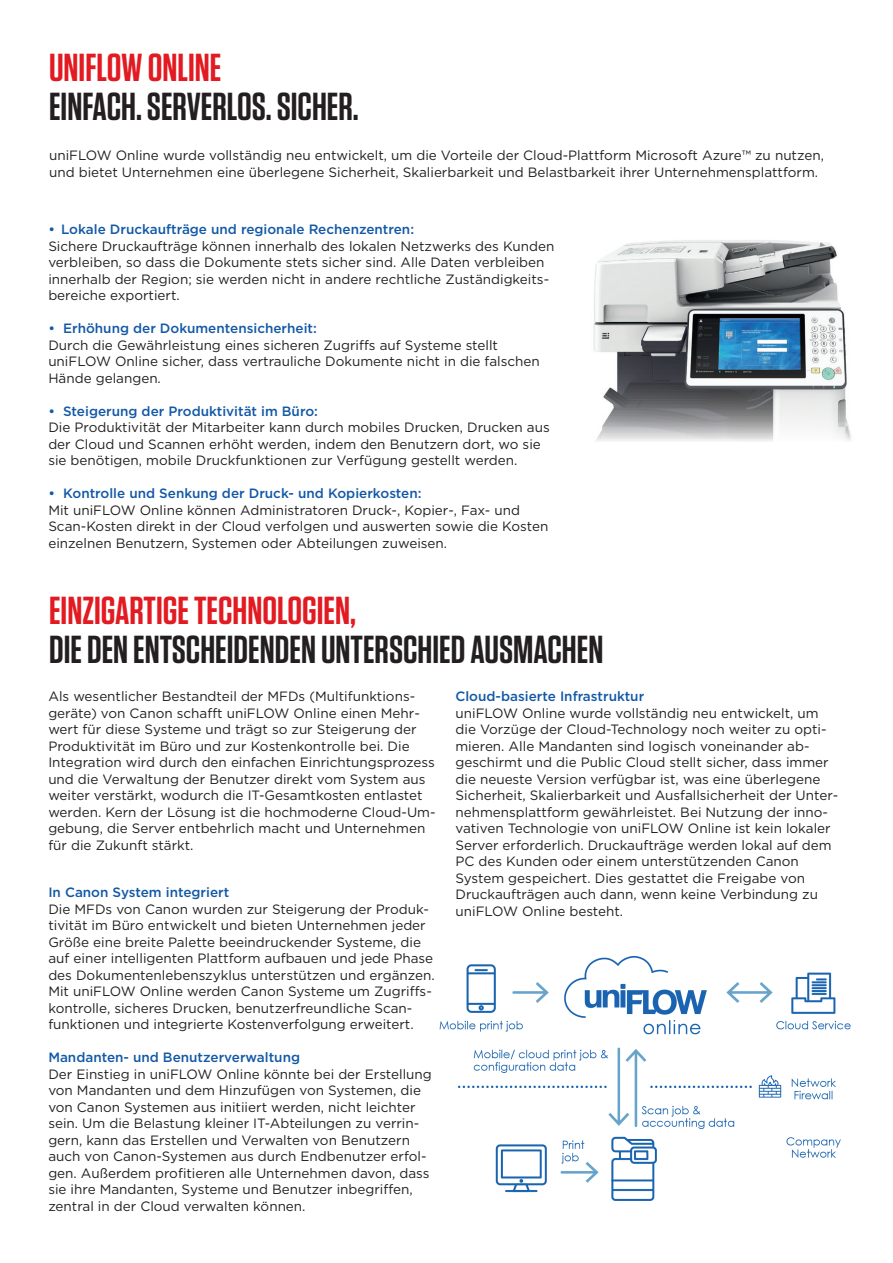
<style>
.page{position:relative;width:893px;height:1263px;background:#fff}
.page>*{position:absolute;margin:0;border:0;box-sizing:border-box;transform-origin:0 0}
.t1{font:600 39px "Tungsten";color:#231f20}
.t2{font:600 39px "Tungsten";color:#e21a21}
.t3{font:13.5px/16.5px "Gotham";color:#231f20}
.t4{font:500 13.5px "Gotham";color:#1359a7}
</style>
<div class="page">
<img style="left:593px;top:240px;width:258px;height:201px">
<img style="left:440px;top:957px;width:411px;height:244px">
<h1 class="t2" style="left:49px;top:47px;width:174px">UNIFLOW ONLINE</h1>
<h1 class="t1" style="left:49px;top:86px;width:311px">EINFACH. SERVERLOS. SICHER.</h1>
<p class="t3" style="left:49px;top:147px;width:776px">uniFLOW Online wurde vollständig neu entwickelt, um die Vorteile der Cloud-Plattform Microsoft Azure™ zu nutzen, und bietet Unternehmen eine überlegene Sicherheit, Skalierbarkeit und Belastbarkeit ihrer Unternehmensplattform.</p>
<p class="t4" style="left:48px;top:221px;width:367px">• Lokale Druckaufträge und regionale Rechenzentren:</p>
<p class="t3" style="left:48px;top:238px;width:507px">Sichere Druckaufträge können innerhalb des lokalen Netzwerks des Kunden verbleiben, so dass die Dokumente stets sicher sind. Alle Daten verbleiben innerhalb der Region; sie werden nicht in andere rechtliche Zuständigkeits&shy;bereiche exportiert.</p>
<p class="t4" style="left:48px;top:320px;width:270px">• Erhöhung der Dokumentensicherheit:</p>
<p class="t3" style="left:48px;top:337px;width:493px">Durch die Gewährleistung eines sicheren Zugriffs auf Systeme stellt uniFLOW Online sicher, dass vertrauliche Dokumente nicht in die falschen<br>Hände gelangen.</p>
<p class="t4" style="left:48px;top:402px;width:271px">• Steigerung der Produktivität im Büro:</p>
<p class="t3" style="left:48px;top:419px;width:503px">Die Produktivität der Mitarbeiter kann durch mobiles Drucken, Drucken aus der Cloud und Scannen erhöht werden, indem den Benutzern dort, wo sie sie benötigen, mobile Druckfunktionen zur Verfügung gestellt werden.</p>
<p class="t4" style="left:48px;top:485px;width:375px">• Kontrolle und Senkung der Druck- und Kopierkosten:</p>
<p class="t3" style="left:48px;top:502px;width:502px">Mit uniFLOW Online können Administratoren Druck-, Kopier-, Fax- und<br>Scan-Kosten direkt in der Cloud verfolgen und auswerten sowie die Kosten einzelnen Benutzern, Systemen oder Abteilungen zuweisen.</p>
<h1 class="t2" style="left:49px;top:590px;width:308px">EINZIGARTIGE TECHNOLOGIEN,</h1>
<h1 class="t1" style="left:49px;top:629px;width:556px">DIE DEN ENTSCHEIDENDEN UNTERSCHIED AUSMACHEN</h1>
<p class="t3" style="left:48px;top:688px;width:389px">Als wesentlicher Bestandteil der MFDs (Multifunktions&shy;geräte) von Canon schafft uniFLOW Online einen Mehr&shy;wert für diese Systeme und trägt so zur Steigerung der Produktivität im Büro und zur Kostenkontrolle bei. Die Integration wird durch den einfachen Einrichtungsprozess und die Verwaltung der Benutzer direkt vom System aus weiter verstärkt, wodurch die IT-Gesamtkosten entlastet werden. Kern der Lösung ist die hochmoderne Cloud-Um&shy;gebung, die Server entbehrlich macht und Unternehmen für die Zukunft stärkt.</p>
<p class="t4" style="left:455px;top:687px;width:190px">Cloud-basierte Infrastruktur</p>
<p class="t3" style="left:455px;top:704px;width:384px">uniFLOW Online wurde vollständig neu entwickelt, um die Vorzüge der Cloud-Technology noch weiter zu opti&shy;mieren. Alle Mandanten sind logisch voneinander ab&shy;geschirmt und die Public Cloud stellt sicher, dass immer die neueste Version verfügbar ist, was eine überlegene Sicherheit, Skalierbarkeit und Ausfallsicherheit der Unter&shy;nehmensplattform gewährleistet. Bei Nutzung der inno&shy;vativen Technologie von uniFLOW Online ist kein lokaler Server erforderlich. Druckaufträge werden lokal auf dem PC des Kunden oder einem unterstützenden Canon System gespeichert. Dies gestattet die Freigabe von Druckaufträgen auch dann, wenn keine Verbindung zu uniFLOW Online besteht.</p>
<p class="t4" style="left:48px;top:884px;width:182px">In Canon System integriert</p>
<p class="t3" style="left:48px;top:900px;width:388px">Die MFDs von Canon wurden zur Steigerung der Produk&shy;tivität im Büro entwickelt und bieten Unternehmen jeder Größe eine breite Palette beeindruckender Systeme, die auf einer intelligenten Plattform aufbauen und jede Phase des Dokumentenlebenszyklus unterstützen und ergänzen.<br>Mit uniFLOW Online werden Canon Systeme um Zugriffs&shy;kontrolle, sicheres Drucken, benutzerfreundliche Scan&shy;funktionen und integrierte Kostenverfolgung erweitert.</p>
<p class="t4" style="left:48px;top:1049px;width:253px">Mandanten- und Benutzerverwaltung</p>
<p class="t3" style="left:48px;top:1065px;width:385px">Der Einstieg in uniFLOW Online könnte bei der Erstellung von Mandanten und dem Hinzufügen von Systemen, die von Canon Systemen aus initiiert werden, nicht leichter sein. Um die Belastung kleiner IT-Abteilungen zu verrin&shy;gern, kann das Erstellen und Verwalten von Benutzern auch von Canon-Systemen aus durch Endbenutzer erfol&shy;gen. Außerdem profitieren alle Unternehmen davon, dass sie ihre Mandanten, Systeme und Benutzer inbegriffen, zentral in der Cloud verwalten können.</p>
</div>
